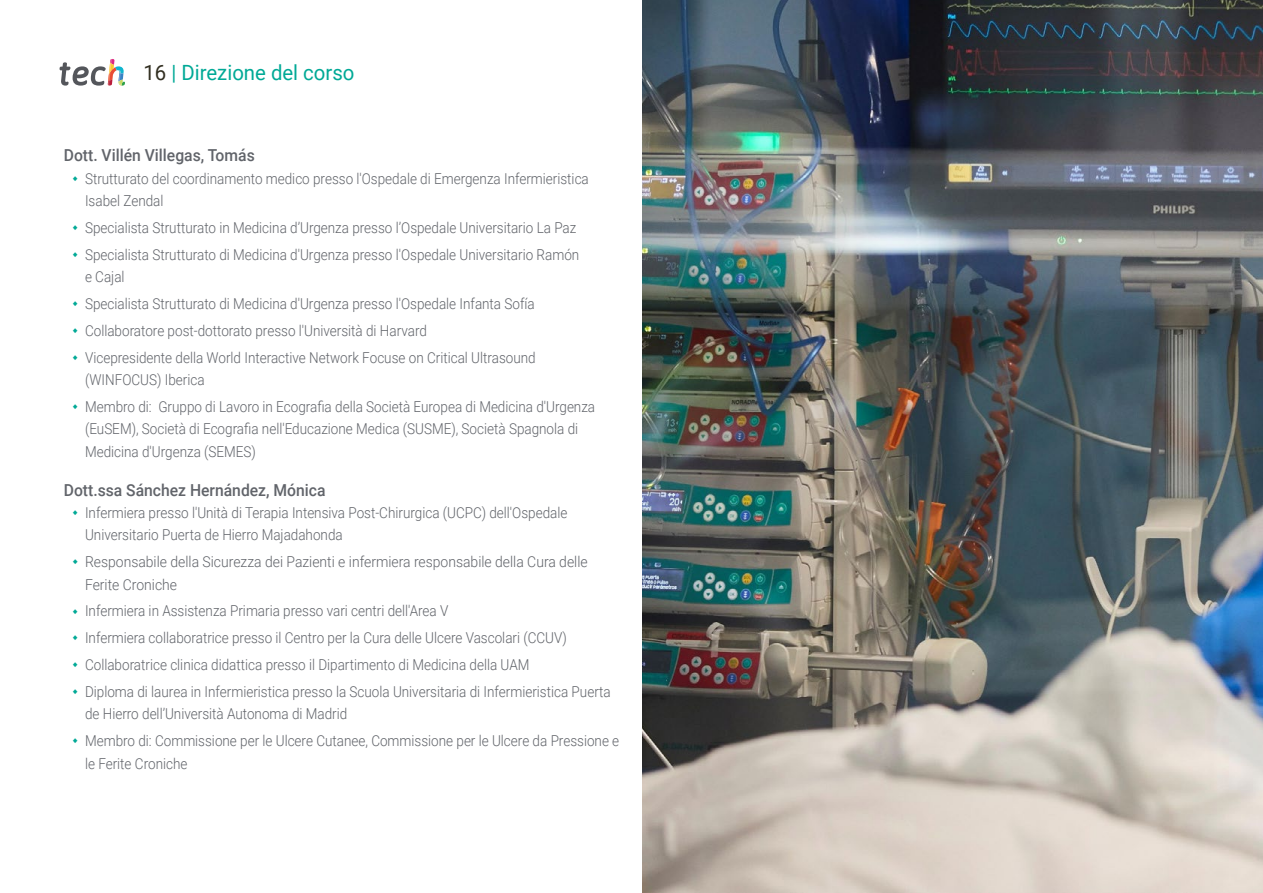
<style>
.page{position:relative;width:1263px;height:893px;background:#fff}
.page>*{position:absolute;margin:0;border:0;box-sizing:border-box;transform-origin:0 0}
.t1{font:21px "Roboto";color:#00a996}
.t2{font:500 16.5px "Roboto";color:#61646a;scale:.95 1}
.t3{font:300 15px/26.7px "Roboto";color:#61646a;scale:.9 1}
.t4{font:300 15px/22.5px "Roboto";color:#61646a;scale:.93 1}
.s1{color:#312e20}
</style>
<div class="page">
<img style="left:642px;top:0;width:621px;height:893px">
<svg style="left:60px;top:59px;width:65px;height:27px"></svg>
<h1 class="t1" style="left:144px;top:57px;width:213px"><span class="s1">16</span> | Direzione del corso</h1>
<p class="t2" style="left:64px;top:144px;width:203px">Dott. Villén Villegas, Tomás</p>
<p class="t3" style="left:85px;top:167px;width:561px;line-height:22.5px">Strutturato del coordinamento medico presso l'Ospedale di Emergenza Infermieristica<br>Isabel Zendal</p>
<p class="t3" style="left:85px;top:214px;width:551px">Specialista Strutturato in Medicina d’Urgenza presso l’Ospedale Universitario La Paz<br>Specialista Strutturato di Medicina d'Urgenza presso l'Ospedale Universitario Ramón</p>
<p class="t3" style="left:85px;top:263px;width:502px">e Cajal<br>Specialista Strutturato di Medicina d'Urgenza presso l'Ospedale Infanta Sofía Collaboratore post-dottorato presso l'Università di Harvard<br>Vicepresidente della World Interactive Network Focuse on Critical Ultrasound</p>
<p class="t3" style="left:85px;top:366px;width:568px">(WINFOCUS) Iberica<br>Membro di: Gruppo di Lavoro in Ecografia della Società Europea di Medicina d'Urgenza</p>
<p class="t3" style="left:85px;top:417px;width:549px;line-height:22.5px">(EuSEM), Società di Ecografia nell'Educazione Medica (SUSME), Società Spagnola di<br>Medicina d'Urgenza (SEMES)</p>
<p class="t2" style="left:64px;top:478px;width:277px">Dott.ssa Sánchez Hernández, Mónica</p>
<p class="t3" style="left:85px;top:501px;width:537px;line-height:22.5px">Infermiera presso l'Unità di Terapia Intensiva Post-Chirurgica (UCPC) dell'Ospedale<br>Universitario Puerta de Hierro Majadahonda</p>
<p class="t4" style="left:85px;top:550px;width:542px">Responsabile della Sicurezza dei Pazienti e infermiera responsabile della Cura delle<br>Ferite Croniche</p>
<p class="t3" style="left:85px;top:597px;width:586px">Infermiera in Assistenza Primaria presso vari centri dell'Area V<br>Infermiera collaboratrice presso il Centro per la Cura delle Ulcere Vascolari (CCUV)<br>Collaboratrice clinica didattica presso il Dipartimento di Medicina della UAM<br>Diploma di laurea in Infermieristica presso la Scuola Universitaria di Infermieristica Puerta</p>
<p class="t3" style="left:85px;top:700px;width:595px">de Hierro dell’Università Autonoma di Madrid<br>Membro di: Commissione per le Ulcere Cutanee, Commissione per le Ulcere da Pressione e</p>
<p class="t3" style="left:85px;top:749px;width:115px">le Ferite Croniche</p>
</div>
